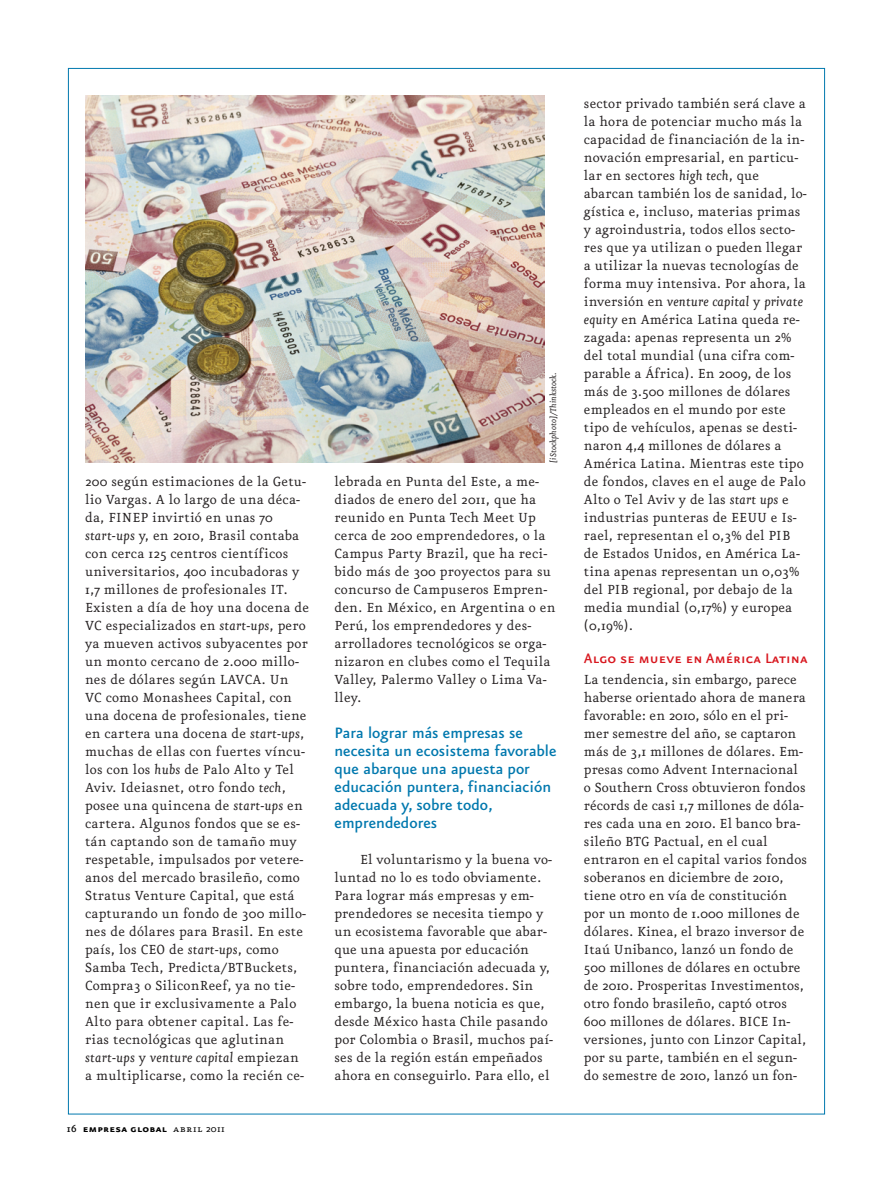
<style>
.page{position:relative;width:893px;height:1191px;background:#fff}
.page>*{position:absolute;margin:0;border:0;box-sizing:border-box;transform-origin:0 0}
.t1{font:500 18px/18px "Eureka Sans";color:#0078ae}
.t2{font:16.5px "Eureka Sans Medium Caps";letter-spacing:.005em;color:#d8171f}
.t3{font:15.75px/18px "Eureka";letter-spacing:.01em;color:#231f20}
.t4{font:12px "Eureka Sans Bold Caps";letter-spacing:.025em;color:#000}
.t5{font:italic 10.2px "Eureka";color:#231f20}
.s1{font-style:italic}
.s2{font-family:"Eureka";font-weight:500}
.s3{font-family:"Eureka Small Caps"}
.s4{font-family:"Eureka"}
</style>
<div class="page">
<img style="left:86px;top:96px;width:458px;height:367px">
<p class="t3" style="left:85px;top:473px;width:225px">200 según estimaciones de la Getu&shy;lio Vargas. A lo largo de una déca&shy;da, FINEP invirtió en unas 70 <span class="s1">start-ups</span> y, en 2010, Brasil contaba con cerca 125 centros científicos universitarios, 400 incubadoras y 1,7 millones de profesionales IT.<br>Existen a día de hoy una docena de VC especializados en <span class="s1">start-ups</span>, pero ya mueven activos subyacentes por un monto cercano de 2.000 millo&shy;nes de dólares según LAVCA. Un<br>VC como Monashees Capital, con una docena de profesionales, tiene en cartera una docena de <span class="s1">start-ups</span>, muchas de ellas con fuertes víncu&shy;los con los <span class="s1">hubs</span> de Palo Alto y Tel Aviv. Ideiasnet, otro fondo <span class="s1">tech</span>, posee una quincena de <span class="s1">start-ups</span> en cartera. Algunos fondos que se es&shy;tán captando son de tamaño muy respetable, impulsados por vetere&shy;anos del mercado brasileño, como Stratus Venture Capital, que está capturando un fondo de 300 millo&shy;nes de dólares para Brasil. En este país, los CEO de <span class="s1">start-ups</span>, como Samba Tech, Predicta/BTBuckets, Compra3 o SiliconReef, ya no tie&shy;nen que ir exclusivamente a Palo Alto para obtener capital. Las fe&shy;rias tecnológicas que aglutinan <span class="s1">start-ups</span> y <span class="s1">venture capital</span> empiezan a multiplicarse, como la recién ce-</p>
<p class="t4" style="left:67px;top:1122px;width:159px"><span class="s2">16</span> empresa global <span class="s3">abril</span> <span class="s4">2011</span></p>
<p class="t5" style="left:548px;top:463px;width:92px;rotate:-90deg">[iStockphoto]/Thinkstock.</p>
<p class="t3" style="left:334px;top:473px;width:222px">lebrada en Punta del Este, a me&shy;diados de enero del 2011, que ha reunido en Punta Tech Meet Up cerca de 200 emprendedores, o la<br>Campus Party Brazil, que ha reci&shy;bido más de 300 proyectos para su concurso de Campuseros Empren&shy;den. En México, en Argentina o en<br>Perú, los emprendedores y des&shy;arrolladores tecnológicos se orga&shy;nizaron en clubes como el Tequila<br>Valley, Palermo Valley o Lima Va&shy;lley.</p>
<p class="t1" style="left:334px;top:723px;width:224px">Para lograr más empresas se necesita un ecosistema favorable que abarque una apuesta por educación puntera, financiación adecuada y, sobre todo, emprendedores</p>
<p class="t3" style="left:334px;top:851px;width:220px;text-indent:26px">El voluntarismo y la buena vo&shy;luntad no lo es todo obviamente.<br>Para lograr más empresas y em&shy;prendedores se necesita tiempo y un ecosistema favorable que abar&shy;que una apuesta por educación puntera, financiación adecuada y, sobre todo, emprendedores. Sin embargo, la buena noticia es que, desde México hasta Chile pasando por Colombia o Brasil, muchos paí&shy;ses de la región están empeñados ahora en conseguirlo. Para ello, el</p>
<p class="t3" style="left:584px;top:95px;width:224px">sector privado también será clave a la hora de potenciar mucho más la capacidad de financiación de la in&shy;novación empresarial, en particu&shy;lar en sectores <span class="s1">high tech</span>, que abarcan también los de sanidad, lo&shy;gística e, incluso, materias primas y agroindustria, todos ellos secto&shy;res que ya utilizan o pueden llegar a utilizar la nuevas tecnologías de forma muy intensiva. Por ahora, la inversión en <span class="s1">venture capital</span> y <span class="s1">private equity</span> en América Latina queda re&shy;zagada: apenas representa un 2% del total mundial (una cifra com&shy;parable a África). En 2009, de los más de 3.500 millones de dólares empleados en el mundo por este tipo de vehículos, apenas se desti&shy;naron 4,4 millones de dólares a<br>América Latina. Mientras este tipo de fondos, claves en el auge de Palo<br>Alto o Tel Aviv y de las <span class="s1">start ups</span> e industrias punteras de EEUU e Is&shy;rael, representan el 0,3% del PIB de Estados Unidos, en América La&shy;tina apenas representan un 0,03% del PIB regional, por debajo de la media mundial (0,17%) y europea (0,19%).</p>
<p class="t2" style="left:584px;top:648px;width:225px">Algo se mueve en América Latina</p>
<p class="t3" style="left:584px;top:671px;width:225px">La tendencia, sin embargo, parece haberse orientado ahora de manera favorable: en 2010, sólo en el pri&shy;mer semestre del año, se captaron más de 3,1 millones de dólares. Em&shy;presas como Advent Internacional o Southern Cross obtuvieron fondos récords de casi 1,7 millones de dóla&shy;res cada una en 2010. El banco bra&shy;sileño BTG Pactual, en el cual entraron en el capital varios fondos soberanos en diciembre de 2010, tiene otro en vía de constitución por un monto de 1.000 millones de dólares. Kinea, el brazo inversor de Itaú Unibanco, lanzó un fondo de 500 millones de dólares en octubre de 2010. Prosperitas Investimentos, otro fondo brasileño, captó otros 600 millones de dólares. BICE In&shy;versiones, junto con Linzor Capital, por su parte, también en el segun&shy;do semestre de 2010, lanzó un fon-</p>
</div>
